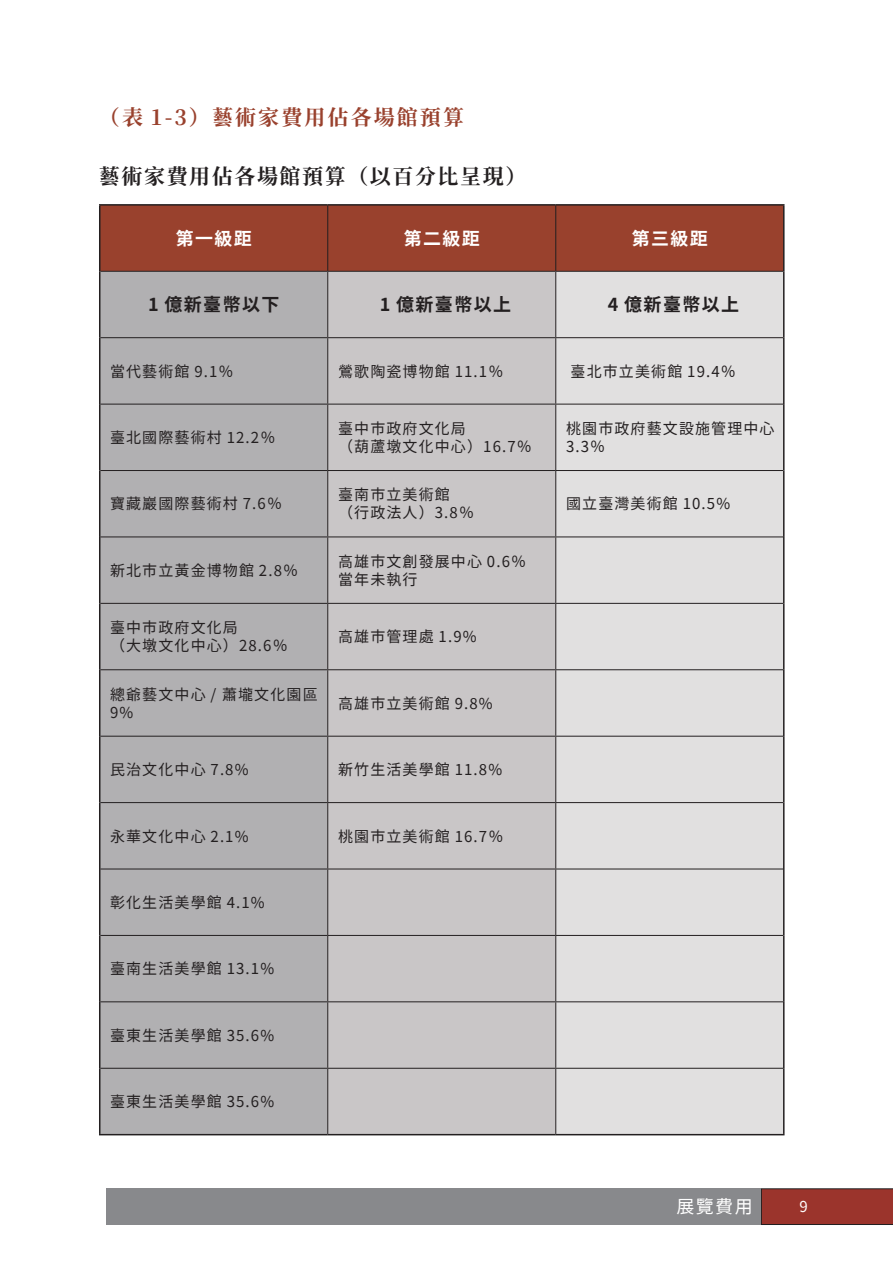
<style>
.page{position:relative;width:893px;height:1263px;background:#fff}
.page>*{position:absolute;margin:0;border:0;box-sizing:border-box;transform-origin:0 0}
.t1{font:700 21px "Noto Serif CJ Ktc";letter-spacing:.075em;color:#231f20}
.t2{font:700 21px "Noto Serif CJ Ktc";letter-spacing:.1em;color:#99412d}
.t3{font:700 18px "Taipei Sans TC Beta";letter-spacing:.075em;color:#231f20}
.t4{font:700 18px "Taipei Sans TC Beta";letter-spacing:.075em;color:#fff}
.t5{font:18px "Taipei Sans TC Beta";color:#fff}
.t6{font:15px/18px "Taipei Sans TC Beta";letter-spacing:.075em;color:#231f20}
.t7{font:15px "Taipei Sans TC Beta";color:#fff}
</style>
<div class="page">
<svg style="left:761px;top:1188px;width:132px;height:37px;background:#94342c"></svg>
<div style="left:106px;top:1188px;width:655px;height:37px;background:#88898c"></div>
<div style="left:100px;top:206px;width:683px;height:65px;background:#99412d"></div>
<div style="left:100px;top:272px;width:227px;height:862px;background:#b1b0b2"></div>
<div style="left:328px;top:272px;width:227px;height:862px;background:#c9c6c7"></div>
<div style="left:556px;top:272px;width:227px;height:862px;background:#e1e0e0"></div>
<hr style="left:99px;top:204px;width:229px;height:2px;background:#231f20">
<hr style="left:99px;top:206px;width:1px;height:65px;background:#231f20">
<hr style="left:328px;top:204px;width:228px;height:2px;background:#231f20">
<hr style="left:556px;top:204px;width:228px;height:2px;background:#231f20">
<hr style="left:783px;top:206px;width:1px;height:65px;background:#231f20">
<hr style="left:99px;top:271px;width:1px;height:67px;background:#231f20">
<hr style="left:783px;top:271px;width:1px;height:67px;background:#231f20">
<hr style="left:99px;top:338px;width:1px;height:66px;background:#231f20">
<hr style="left:783px;top:338px;width:1px;height:66px;background:#231f20">
<hr style="left:99px;top:404px;width:1px;height:66px;background:#231f20">
<hr style="left:783px;top:404px;width:1px;height:66px;background:#231f20">
<hr style="left:99px;top:470px;width:1px;height:67px;background:#231f20">
<hr style="left:783px;top:470px;width:1px;height:67px;background:#231f20">
<hr style="left:99px;top:537px;width:1px;height:66px;background:#231f20">
<hr style="left:783px;top:537px;width:1px;height:66px;background:#231f20">
<hr style="left:99px;top:603px;width:1px;height:67px;background:#231f20">
<hr style="left:783px;top:603px;width:1px;height:67px;background:#231f20">
<hr style="left:99px;top:670px;width:1px;height:66px;background:#231f20">
<hr style="left:783px;top:670px;width:1px;height:66px;background:#231f20">
<hr style="left:99px;top:736px;width:1px;height:66px;background:#231f20">
<hr style="left:783px;top:736px;width:1px;height:66px;background:#231f20">
<hr style="left:99px;top:802px;width:1px;height:67px;background:#231f20">
<hr style="left:783px;top:802px;width:1px;height:67px;background:#231f20">
<hr style="left:99px;top:869px;width:1px;height:66px;background:#231f20">
<hr style="left:783px;top:869px;width:1px;height:66px;background:#231f20">
<hr style="left:99px;top:935px;width:1px;height:67px;background:#231f20">
<hr style="left:783px;top:935px;width:1px;height:67px;background:#231f20">
<hr style="left:99px;top:1002px;width:1px;height:66px;background:#231f20">
<hr style="left:783px;top:1002px;width:1px;height:66px;background:#231f20">
<hr style="left:99px;top:1068px;width:1px;height:66px;background:#231f20">
<hr style="left:783px;top:1068px;width:1px;height:66px;background:#231f20">
<hr style="left:99px;top:1134px;width:229px;height:1px;background:#231f20">
<hr style="left:328px;top:1134px;width:228px;height:1px;background:#231f20">
<hr style="left:556px;top:1134px;width:228px;height:1px;background:#231f20">
<hr style="left:327px;top:206px;width:1px;height:65px;background:#231f20">
<hr style="left:555px;top:206px;width:1px;height:65px;background:#231f20">
<hr style="left:100px;top:271px;width:228px;height:1px;background:#231f20">
<hr style="left:328px;top:271px;width:228px;height:1px;background:#231f20">
<hr style="left:327px;top:272px;width:1px;height:65px;background:#231f20">
<hr style="left:556px;top:271px;width:227px;height:1px;background:#231f20">
<hr style="left:555px;top:272px;width:1px;height:65px;background:#231f20">
<hr style="left:100px;top:337px;width:228px;height:1px;background:#231f20">
<hr style="left:328px;top:337px;width:228px;height:1px;background:#231f20">
<hr style="left:327px;top:338px;width:1px;height:66px;background:#231f20">
<hr style="left:556px;top:337px;width:227px;height:1px;background:#231f20">
<hr style="left:555px;top:338px;width:1px;height:66px;background:#231f20">
<hr style="left:100px;top:404px;width:228px;height:1px;background:#231f20">
<hr style="left:328px;top:404px;width:228px;height:1px;background:#231f20">
<hr style="left:327px;top:405px;width:1px;height:65px;background:#231f20">
<hr style="left:556px;top:404px;width:227px;height:1px;background:#231f20">
<hr style="left:555px;top:405px;width:1px;height:65px;background:#231f20">
<hr style="left:100px;top:470px;width:228px;height:1px;background:#231f20">
<hr style="left:328px;top:470px;width:228px;height:1px;background:#231f20">
<hr style="left:327px;top:471px;width:1px;height:65px;background:#231f20">
<hr style="left:556px;top:470px;width:227px;height:1px;background:#231f20">
<hr style="left:555px;top:471px;width:1px;height:65px;background:#231f20">
<hr style="left:100px;top:536px;width:228px;height:1px;background:#231f20">
<hr style="left:328px;top:536px;width:228px;height:1px;background:#231f20">
<hr style="left:327px;top:537px;width:1px;height:66px;background:#231f20">
<hr style="left:556px;top:536px;width:227px;height:1px;background:#231f20">
<hr style="left:555px;top:537px;width:1px;height:66px;background:#231f20">
<hr style="left:100px;top:603px;width:228px;height:1px;background:#231f20">
<hr style="left:328px;top:603px;width:228px;height:1px;background:#231f20">
<hr style="left:327px;top:604px;width:1px;height:65px;background:#231f20">
<hr style="left:556px;top:603px;width:227px;height:1px;background:#231f20">
<hr style="left:555px;top:604px;width:1px;height:65px;background:#231f20">
<hr style="left:100px;top:669px;width:228px;height:1px;background:#231f20">
<hr style="left:328px;top:669px;width:228px;height:1px;background:#231f20">
<hr style="left:327px;top:670px;width:1px;height:66px;background:#231f20">
<hr style="left:556px;top:669px;width:227px;height:1px;background:#231f20">
<hr style="left:555px;top:670px;width:1px;height:66px;background:#231f20">
<hr style="left:100px;top:736px;width:228px;height:1px;background:#231f20">
<hr style="left:328px;top:736px;width:228px;height:1px;background:#231f20">
<hr style="left:327px;top:737px;width:1px;height:65px;background:#231f20">
<hr style="left:556px;top:736px;width:227px;height:1px;background:#231f20">
<hr style="left:555px;top:737px;width:1px;height:65px;background:#231f20">
<hr style="left:100px;top:802px;width:228px;height:1px;background:#231f20">
<hr style="left:328px;top:802px;width:228px;height:1px;background:#231f20">
<hr style="left:327px;top:803px;width:1px;height:65px;background:#231f20">
<hr style="left:556px;top:802px;width:227px;height:1px;background:#231f20">
<hr style="left:555px;top:803px;width:1px;height:65px;background:#231f20">
<hr style="left:100px;top:868px;width:228px;height:1px;background:#231f20">
<hr style="left:328px;top:868px;width:228px;height:1px;background:#231f20">
<hr style="left:327px;top:869px;width:1px;height:66px;background:#231f20">
<hr style="left:556px;top:868px;width:227px;height:1px;background:#231f20">
<hr style="left:555px;top:869px;width:1px;height:66px;background:#231f20">
<hr style="left:100px;top:935px;width:228px;height:1px;background:#231f20">
<hr style="left:328px;top:935px;width:228px;height:1px;background:#231f20">
<hr style="left:327px;top:936px;width:1px;height:65px;background:#231f20">
<hr style="left:556px;top:935px;width:227px;height:1px;background:#231f20">
<hr style="left:555px;top:936px;width:1px;height:65px;background:#231f20">
<hr style="left:100px;top:1001px;width:228px;height:1px;background:#231f20">
<hr style="left:328px;top:1001px;width:228px;height:1px;background:#231f20">
<hr style="left:327px;top:1002px;width:1px;height:66px;background:#231f20">
<hr style="left:556px;top:1001px;width:227px;height:1px;background:#231f20">
<hr style="left:555px;top:1002px;width:1px;height:66px;background:#231f20">
<hr style="left:100px;top:1068px;width:228px;height:1px;background:#231f20">
<hr style="left:328px;top:1068px;width:228px;height:1px;background:#231f20">
<hr style="left:327px;top:1069px;width:1px;height:65px;background:#231f20">
<hr style="left:556px;top:1068px;width:227px;height:1px;background:#231f20">
<hr style="left:555px;top:1069px;width:1px;height:65px;background:#231f20">
<h1 class="t2" style="left:99px;top:105px;width:367px">（表 1-3）藝術家費用佔各場館預算</h1>
<h1 class="t1" style="left:99px;top:165px;width:429px">藝術家費用佔各場館預算（以百分比呈現）</h1>
<p class="t4" style="left:176px;top:228px;width:78px">第一級距</p>
<p class="t4" style="left:404px;top:228px;width:78px">第二級距</p>
<p class="t4" style="left:632px;top:228px;width:78px">第三級距</p>
<p class="t3" style="left:148px;top:295px;width:133px">1 億新臺幣以下</p>
<p class="t3" style="left:380px;top:295px;width:133px">1 億新臺幣以上</p>
<p class="t3" style="left:608px;top:295px;width:133px">4 億新臺幣以上</p>
<p class="t6" style="left:110px;top:362px;width:125px">當代藝術館 9.1％</p>
<p class="t6" style="left:338px;top:362px;width:167px">鶯歌陶瓷博物館 11.1％</p>
<p class="t6" style="left:571px;top:362px;width:167px">臺北市立美術館 19.4％</p>
<p class="t6" style="left:110px;top:429px;width:167px">臺北國際藝術村 12.2％</p>
<p class="t6" style="left:338px;top:420px;width:195px">臺中市政府文化局<br>（葫蘆墩文化中心）16.7％</p>
<p class="t6" style="left:566px;top:420px;width:210px">桃園市政府藝文設施管理中心<br>3.3％</p>
<p class="t6" style="left:110px;top:495px;width:173px">寶藏巖國際藝術村 7.6％</p>
<p class="t6" style="left:338px;top:486px;width:137px">臺南市立美術館<br>（行政法人）3.8％</p>
<p class="t6" style="left:566px;top:495px;width:166px">國立臺灣美術館 10.5%</p>
<p class="t6" style="left:110px;top:562px;width:190px">新北市立黃金博物館 2.8％</p>
<p class="t6" style="left:338px;top:553px;width:190px">高雄市文創發展中心 0.6％當年未執行</p>
<p class="t6" style="left:110px;top:619px;width:179px">臺中市政府文化局<br>（大墩文化中心）28.6％</p>
<p class="t6" style="left:338px;top:628px;width:140px">高雄市管理處 1.9%</p>
<p class="t6" style="left:110px;top:685px;width:209px">總爺藝文中心 / 蕭壠文化園區<br>9%</p>
<p class="t6" style="left:338px;top:694px;width:156px">高雄市立美術館 9.8%</p>
<p class="t6" style="left:110px;top:761px;width:140px">民治文化中心 7.8%</p>
<p class="t6" style="left:338px;top:761px;width:166px">新竹生活美學館 11.8%</p>
<p class="t6" style="left:110px;top:827px;width:140px">永華文化中心 2.1%</p>
<p class="t6" style="left:338px;top:827px;width:167px">桃園市立美術館 16.7％</p>
<p class="t6" style="left:110px;top:894px;width:156px">彰化生活美學館 4.1%</p>
<p class="t6" style="left:110px;top:960px;width:166px">臺南生活美學館 13.1%</p>
<p class="t6" style="left:110px;top:1026px;width:166px">臺東生活美學館 35.6%</p>
<p class="t6" style="left:110px;top:1093px;width:166px">臺東生活美學館 35.6%</p>
<p class="t5" style="left:677px;top:1197px;width:78px">展覽費用</p>
<p class="t7" style="left:800px;top:1198px;width:10px">9</p>
</div>
